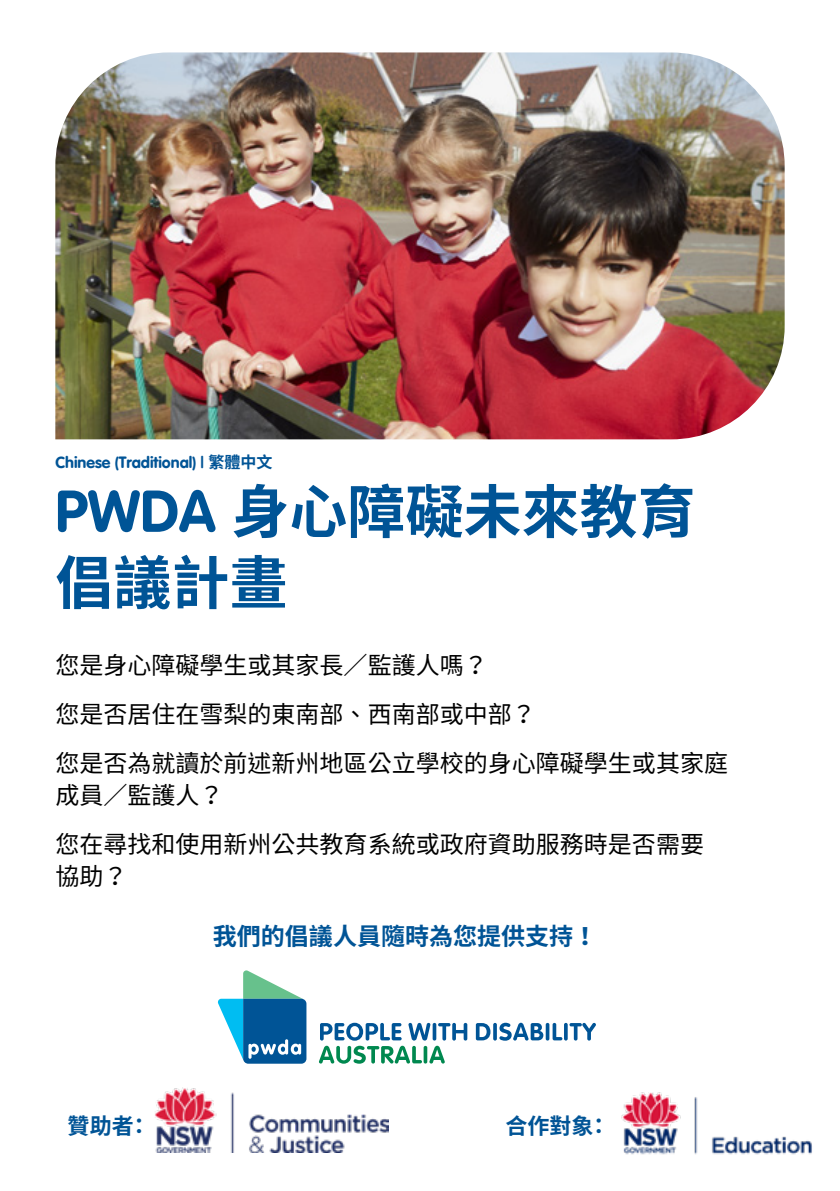
<style>
.page{position:relative;width:840px;height:1191px;background:#fff}
.page>*{position:absolute;margin:0;border:0;box-sizing:border-box;transform-origin:0 0}
.t1{font:700 58px/71px "Noto Sans CJ Ktc";color:#005496}
.Body_copy{font:24px/32px "Noto Sans CJ Ktc";color:#000}
.Body_copy-2{font:700 24px "Noto Sans CJ Ktc";color:#005496}
.t2{font:700 22px "Noto Sans CJ Ktc";color:#005496}
.t3{font:16px "VAG Rounded Bold";color:#005496}
.s1{font-family:"Noto Sans CJ Ktc";font-weight:700}
.s2{font-family:"VAG Rounded Bold";font-weight:400}
</style>
<div class="page">
<img style="left:55px;top:52px;width:729px;height:387px">
<svg style="left:319px;top:1022px;width:148px;height:41px"></svg>
<svg style="left:475px;top:1023px;width:15px;height:17px"></svg>
<hr style="left:493px;top:1023px;width:3px;height:17px;background:#005496;border-radius:2px">
<svg style="left:499px;top:1022px;width:44px;height:18px"></svg>
<svg style="left:545px;top:1023px;width:4px;height:17px"></svg>
<svg style="left:552px;top:1023px;width:10px;height:17px"></svg>
<svg style="left:563px;top:1023px;width:4px;height:17px"></svg>
<svg style="left:569px;top:1023px;width:26px;height:17px"></svg>
<svg style="left:218px;top:970px;width:88px;height:93px"></svg>
<img style="left:621px;top:1092px;width:191px;height:63px">
<img style="left:155px;top:1087px;width:233px;height:65px">
<p class="t3" style="left:55px;top:453px;width:219px">Chinese (Traditional) | <span class="s1">繁體中文</span></p>
<h1 class="t1" style="left:55px;top:477px;width:641px"><span class="s2">PWDA</span> 身心障礙未來教育倡議計畫</h1>
<p class="Body_copy" style="left:55px;top:649px;width:434px">您是身心障礙學生或其家長／監護人嗎？</p>
<p class="Body_copy" style="left:55px;top:698px;width:481px">您是否居住在雪梨的東南部、西南部或中部？</p>
<p class="Body_copy" style="left:55px;top:747px;width:673px">您是否為就讀於前述新州地區公立學校的身心障礙學生或其家庭成員／監護人？</p>
<p class="Body_copy" style="left:55px;top:828px;width:649px">您在尋找和使用新州公共教育系統或政府資助服務時是否需要協助？</p>
<p class="Body_copy-2" style="left:213px;top:922px;width:386px">我們的倡議人員隨時為您提供支持！</p>
<p class="t2" style="left:68px;top:1113px;width:84px">贊助者：</p>
<p class="t2" style="left:505px;top:1113px;width:106px">合作對象：</p>
</div>
